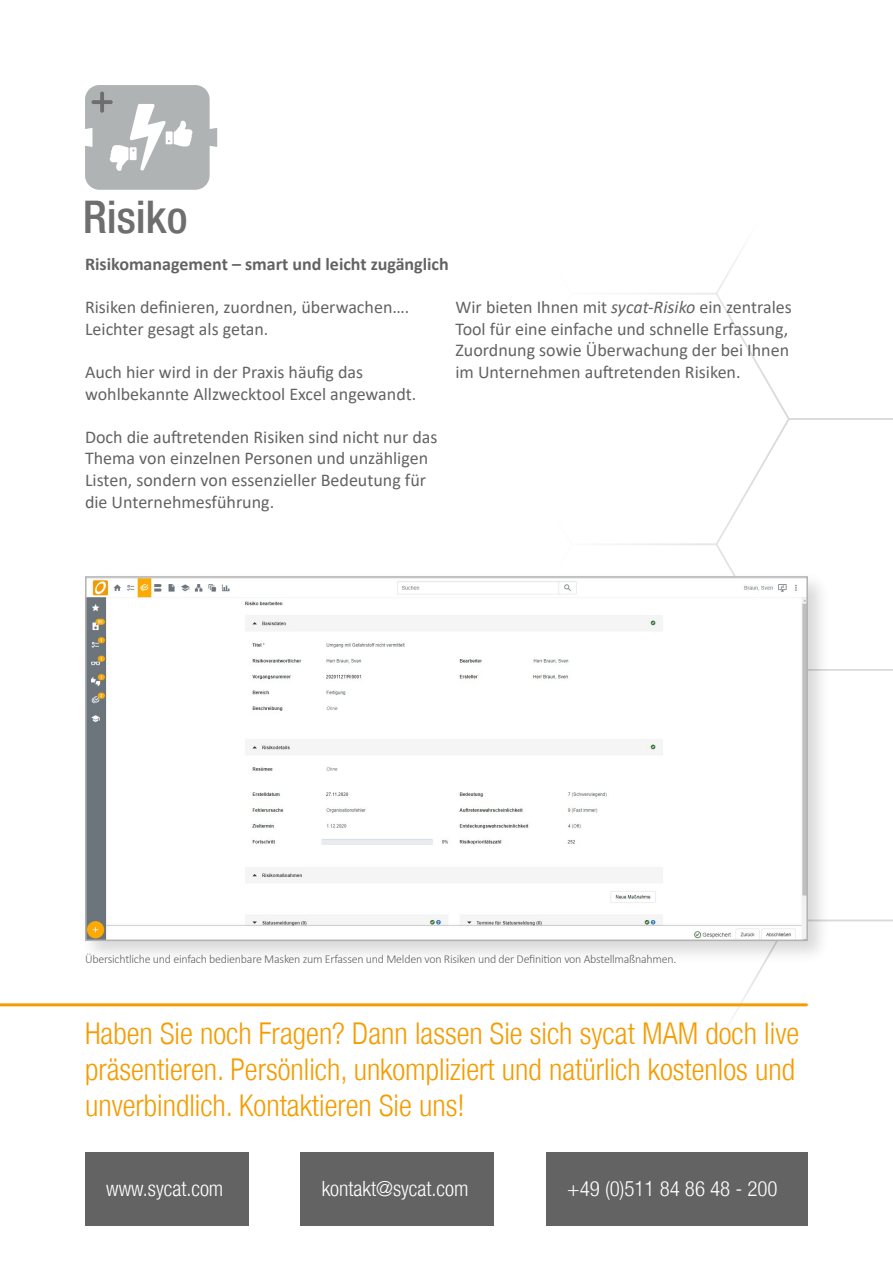
<style>
.page{position:relative;width:893px;height:1263px;background:#fff}
.page>*{position:absolute;margin:0;border:0;box-sizing:border-box;transform-origin:0 0}
.t1{font:500 condensed 45px "Helvetica Neue LT";color:#6e6e6e}
.t2{font:300 condensed 30px/36px "Helvetica Neue LT";color:#f59c00}
.t3{font:300 condensed 21px "Helvetica Neue LT";color:#fff}
.t4{font:18px/21.6px "Calibri";color:#646363}
.t5{font:700 18px "Calibri";color:#646363}
.t6{font:300 12px "Calibri";letter-spacing:-.02em;color:#646363}
.s1{font-style:italic}
</style>
<div class="page">
<svg style="left:831px;top:669px;width:62px;height:253px"></svg>
<div style="left:85px;top:1152px;width:163px;height:73px;background:#646363"></div>
<div style="left:300px;top:1152px;width:194px;height:73px;background:#646363"></div>
<div style="left:546px;top:1152px;width:262px;height:73px;background:#646363"></div>
<div style="left:80px;top:571px;width:751px;height:393px;background:#000;opacity:.16"></div>
<img style="left:217px;top:579px;width:588px;height:359px">
<svg style="left:0;top:85px;width:217px;height:1141px"></svg>
<hr style="left:0;top:1003px;width:806px;height:3px;background:#f59c00">
<h1 class="t1" style="left:83px;top:190px;width:106px">Risiko</h1>
<p class="t5" style="left:85px;top:251px;width:365px">Risikomanagement – smart und leicht zugänglich</p>
<p class="t4" style="left:85px;top:296px;width:326px">Risiken definieren, zuordnen, überwachen….<br>Leichter gesagt als getan.</p>
<p class="t4" style="left:85px;top:361px;width:333px">Auch hier wird in der Praxis häufig das wohlbekannte Allzwecktool Excel angewandt.</p>
<p class="t4" style="left:85px;top:426px;width:354px">Doch die auftretenden Risiken sind nicht nur das Thema von einzelnen Personen und unzähligen Listen, sondern von essenzieller Bedeutung für die Unternehmesführung.</p>
<p class="t4" style="left:455px;top:296px;width:338px">Wir bieten Ihnen mit <span class="s1">sycat-Risiko</span> ein zentrales Tool für eine einfache und schnelle Erfassung, Zuordnung sowie Überwachung der bei Ihnen im Unternehmen auftretenden Risiken.</p>
<p class="t6" style="left:85px;top:951px;width:593px">Übersichtliche und einfach bedienbare Masken zum Erfassen und Melden von Risiken und der Definition von Abstellmaßnahmen.</p>
<h2 class="t2" style="left:85px;top:1015px;width:716px">Haben Sie noch Fragen? Dann lassen Sie sich sycat MAM doch live präsentieren. Persönlich, unkompliziert und natürlich kostenlos und unverbindlich. Kontaktieren Sie uns!</h2>
<p class="t3" style="left:106px;top:1177px;width:119px">www.sycat.com</p>
<p class="t3" style="left:322px;top:1177px;width:148px">kontakt@sycat.com</p>
<p class="t3" style="left:567px;top:1177px;width:212px">+49 (0)511 84 86 48 - 200</p>
</div>
